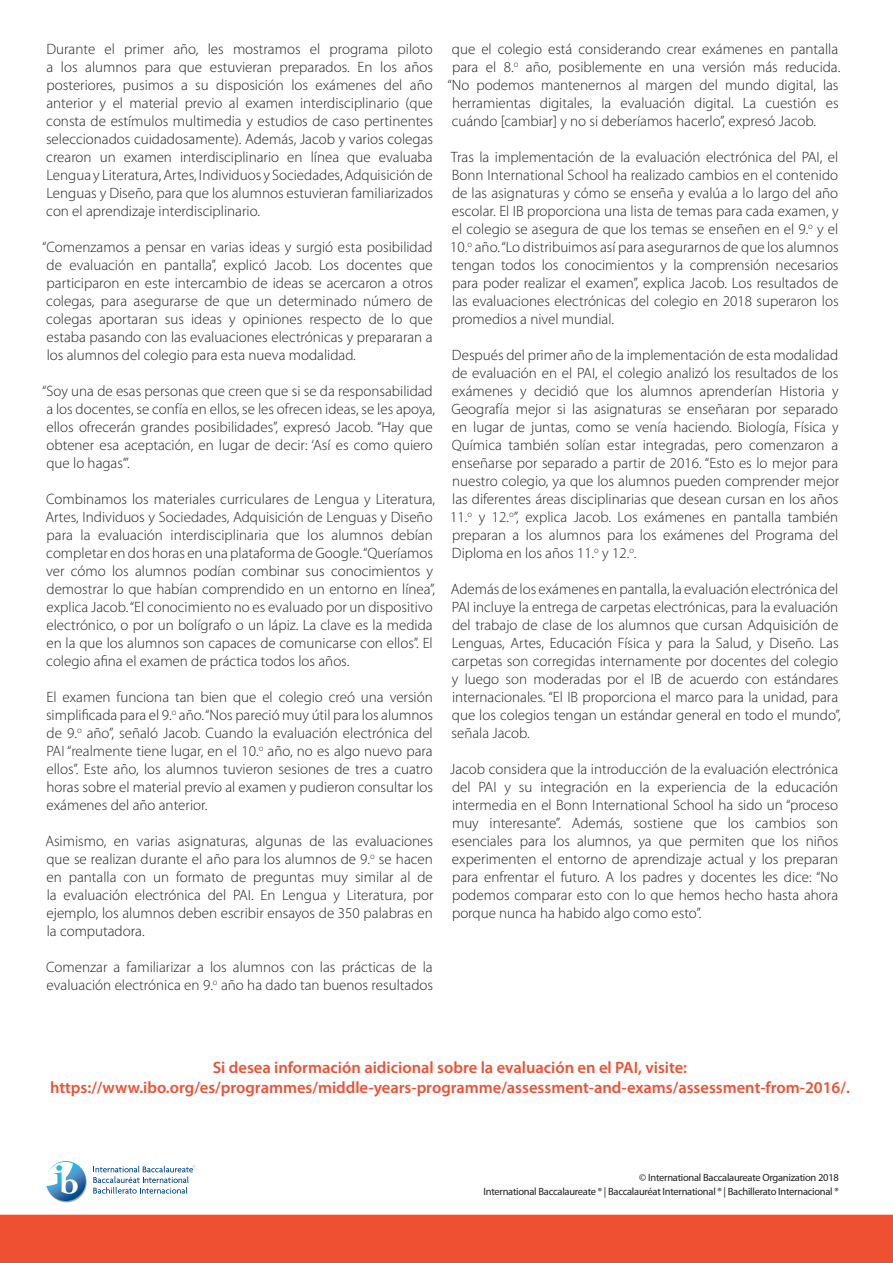
<style>
.page{position:relative;width:893px;height:1263px;background:#fff}
.page>*{position:absolute;margin:0;border:0;box-sizing:border-box;transform-origin:0 0}
.t1{font:600 16.5px/19.8px "Myriad Pro";color:#ef5032;text-align:center}
.t2{font:300 15px/18px "Myriad Pro";color:#231f20;text-align:justify}
.t3{font:10.5px/13.5px "Myriad Pro";letter-spacing:-.025em;color:#231f20;text-align:right}
</style>
<div class="page">
<div style="left:0;top:1215px;width:893px;height:48px;background:#ef5032"></div>
<svg style="left:46px;top:1161px;width:41px;height:41px"></svg>
<svg style="left:93px;top:1165px;width:102px;height:29px"></svg>
<p class="t2" style="left:46px;top:40px;width:389px">Durante el primer año, les mostramos el programa piloto a los alumnos para que estuvieran preparados. En los años posteriores, pusimos a su disposición los exámenes del año anterior y el material previo al examen interdisciplinario (que consta de estímulos multimedia y estudios de caso pertinentes seleccionados cuidadosamente). Además, Jacob y varios colegas crearon un examen interdisciplinario en línea que evaluaba Lengua y Literatura, Artes, Individuos y Sociedades, Adquisición de Lenguas y Diseño, para que los alumnos estuvieran familiarizados con el aprendizaje interdisciplinario.</p>
<p class="t2" style="left:42px;top:238px;width:392px">“Comenzamos a pensar en varias ideas y surgió esta posibilidad de evaluación en pantalla”, explicó Jacob. Los docentes que participaron en este intercambio de ideas se acercaron a otros colegas, para asegurarse de que un determinado número de colegas aportaran sus ideas y opiniones respecto de lo que estaba pasando con las evaluaciones electrónicas y prepararan a los alumnos del colegio para esta nueva modalidad.</p>
<p class="t2" style="left:42px;top:382px;width:394px;text-align:left">“Soy una de esas personas que creen que si se da responsabilidad a los docentes, se confía en ellos, se les ofrecen ideas, se les apoya, ellos ofrecerán grandes posibilidades”, expresó Jacob. “Hay que obtener esa aceptación, en lugar de decir: ‘Así es como quiero que lo hagas’”.</p>
<p class="t2" style="left:45px;top:490px;width:391px;text-align:left">Combinamos los materiales curriculares de Lengua y Literatura, Artes, Individuos y Sociedades, Adquisición de Lenguas y Diseño para la evaluación interdisciplinaria que los alumnos debían completar en dos horas en una plataforma de Google. “Queríamos ver cómo los alumnos podían combinar sus conocimientos y demostrar lo que habían comprendido en un entorno en línea”, explica Jacob. “El conocimiento no es evaluado por un dispositivo electrónico, o por un bolígrafo o un lápiz. La clave es la medida en la que los alumnos son capaces de comunicarse con ellos”. El colegio afina el examen de práctica todos los años.</p>
<p class="t2" style="left:46px;top:688px;width:389px">El examen funciona tan bien que el colegio creó una versión simplificada para el 9.<sup>o</sup> año. “Nos pareció muy útil para los alumnos de 9.<sup>o</sup> año”, señaló Jacob. Cuando la evaluación electrónica del PAI “realmente tiene lugar, en el 10.<sup>o</sup> año, no es algo nuevo para ellos”. Este año, los alumnos tuvieron sesiones de tres a cuatro horas sobre el material previo al examen y pudieron consultar los exámenes del año anterior.</p>
<p class="t2" style="left:45px;top:832px;width:390px">Asimismo, en varias asignaturas, algunas de las evaluaciones que se realizan durante el año para los alumnos de 9.<sup>o</sup> se hacen en pantalla con un formato de preguntas muy similar al de la evaluación electrónica del PAI. En Lengua y Literatura, por ejemplo, los alumnos deben escribir ensayos de 350 palabras en la computadora.</p>
<p class="t2" style="left:46px;top:958px;width:388px">Comenzar a familiarizar a los alumnos con las prácticas de la evaluación electrónica en 9.<sup>o</sup> año ha dado tan buenos resultados</p>
<p class="t2" style="left:448px;top:40px;width:394px;text-align:left">que el colegio está considerando crear exámenes en pantalla para el 8.<sup>o</sup> año, posiblemente en una versión más reducida. “No podemos mantenernos al margen del mundo digital, las herramientas digitales, la evaluación digital. La cuestión es cuándo [cambiar] y no si deberíamos hacerlo”, expresó Jacob.</p>
<p class="t2" style="left:450px;top:148px;width:390px">Tras la implementación de la evaluación electrónica del PAI, el Bonn International School ha realizado cambios en el contenido de las asignaturas y cómo se enseña y evalúa a lo largo del año escolar. El IB proporciona una lista de temas para cada examen, y el colegio se asegura de que los temas se enseñen en el 9.<sup>o</sup> y el 10.<sup>o</sup> año. “Lo distribuimos así para asegurarnos de que los alumnos tengan todos los conocimientos y la comprensión necesarios para poder realizar el examen”, explica Jacob. Los resultados de las evaluaciones electrónicas del colegio en 2018 superaron los promedios a nivel mundial.</p>
<p class="t2" style="left:450px;top:346px;width:390px">Después del primer año de la implementación de esta modalidad de evaluación en el PAI, el colegio analizó los resultados de los exámenes y decidió que los alumnos aprenderían Historia y Geografía mejor si las asignaturas se enseñaran por separado en lugar de juntas, como se venía haciendo. Biología, Física y Química también solían estar integradas, pero comenzaron a enseñarse por separado a partir de 2016. “Esto es lo mejor para nuestro colegio, ya que los alumnos pueden comprender mejor las diferentes áreas disciplinarias que desean cursan en los años 11.<sup>o</sup> y 12.<sup>o</sup>”, explica Jacob. Los exámenes en pantalla también preparan a los alumnos para los exámenes del Programa del Diploma en los años 11.<sup>o</sup> y 12.<sup>o</sup>.</p>
<p class="t2" style="left:451px;top:580px;width:391px;text-align:left">Además de los exámenes en pantalla, la evaluación electrónica del PAI incluye la entrega de carpetas electrónicas, para la evaluación del trabajo de clase de los alumnos que cursan Adquisición de Lenguas, Artes, Educación Física y para la Salud, y Diseño. Las carpetas son corregidas internamente por docentes del colegio y luego son moderadas por el IB de acuerdo con estándares internacionales. “El IB proporciona el marco para la unidad, para que los colegios tengan un estándar general en todo el mundo”, señala Jacob.</p>
<p class="t2" style="left:450px;top:760px;width:390px">Jacob considera que la introducción de la evaluación electrónica del PAI y su integración en la experiencia de la educación intermedia en el Bonn International School ha sido un “proceso muy interesante”. Además, sostiene que los cambios son esenciales para los alumnos, ya que permiten que los niños experimenten el entorno de aprendizaje actual y los preparan para enfrentar el futuro. A los padres y docentes les dice: “No podemos comparar esto con lo que hemos hecho hasta ahora porque nunca ha habido algo como esto”.</p>
<p class="t1" style="left:50px;top:1057px;width:801px">Si desea información aidicional sobre la evaluación en el PAI, visite: https://www.ibo.org/es/programmes/middle-years-programme/assessment-and-exams/assessment-from-2016/.</p>
<p class="t3" style="left:483px;top:1171px;width:357px">© International Baccalaureate Organization 2018<br>International Baccalaureate ® | Baccalauréat International ® | Bachillerato Internacional ®</p>
</div>
